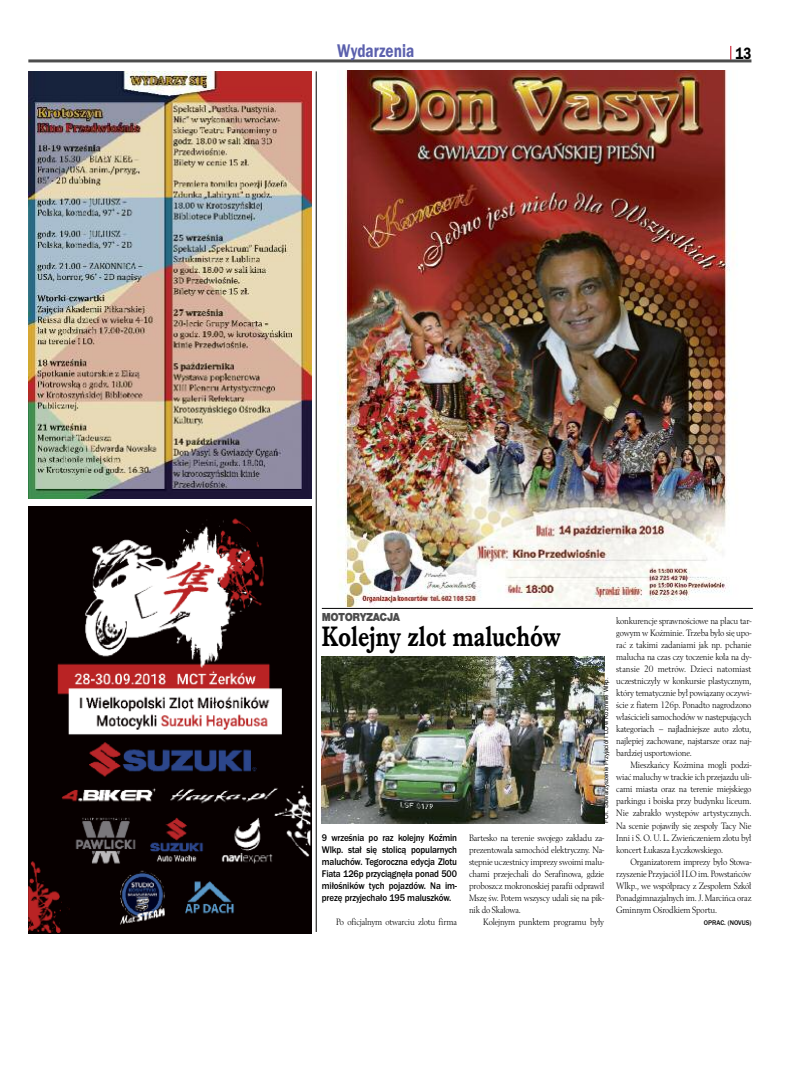
<style>
.page{position:relative;width:794px;height:1092px;background:#fff}
.page>*{position:absolute;margin:0;border:0;box-sizing:border-box;transform-origin:0 0}
.t1{font:700 29px "Imprint URWTCE";color:#000;scale:.8 1}
.t2{font:19px "Franklin Got URWTCE Dem";color:#5b60ad;scale:.8 1}
.t3{font:17px "Franklin Got URWTCE Dem";color:#000;scale:.8 1}
.t4{font:900 12px "Nimbus San TCE";letter-spacing:-.035em;color:#4d4d4d;scale:.9 1}
.t5{font:500 10px/12px "Franklin Got URWTCE";letter-spacing:-.01em;color:#000;text-align:justify;scale:.9 1}
.t6{font:9.6px/12px "Berling TCE";letter-spacing:-.015em;color:#000;text-align:justify;scale:.9 1}
.t7{font:500 7px "Franklin Got URWTCE";color:#000;scale:.95 1}
.t8{font:6px "Helvetica";letter-spacing:-.005em;color:#000}
</style>
<div class="page">
<hr style="left:28px;top:59px;width:723px;height:3px;background:#4d4d4d">
<svg style="left:730px;top:46px;width:1px;height:14px"></svg>
<img style="left:338px;top:71px;width:396px;height:535px">
<img style="left:322px;top:656px;width:282px;height:167px">
<hr style="left:322px;top:608px;width:431px;height:1px;background:#000">
<hr style="left:316px;top:71px;width:1px;height:860px;background:#000">
<img style="left:28px;top:71px;width:283px;height:427px">
<img style="left:28px;top:506px;width:283px;height:427px">
<h2 class="t2" style="left:337px;top:40px;width:98px">Wydarzenia</h2>
<h3 class="t3" style="left:735px;top:43px;width:21px">13</h3>
<p class="t4" style="left:322px;top:609px;width:89px">MOTORYZACJA</p>
<h1 class="t1" style="left:322px;top:618px;width:300px">Kolejny zlot maluchów</h1>
<p class="t6" style="left:616px;top:615px;width:152px">konkurencje sprawnościowe na placu tar&shy;gowym w Koźminie. Trzeba było się upo&shy;rać z takimi zadaniami jak np. pchanie malucha na czas czy toczenie koła na dy&shy;stansie 20 metrów. Dzieci natomiast uczestniczyły w konkursie plastycznym, który tematycznie był powiązany oczywi&shy;ście z fiatem 126p. Ponadto nagrodzono właścicieli samochodów w następujących kategoriach – najładniejsze auto zlotu, najlepiej zachowane, najstarsze oraz naj&shy;bardziej usportowione.</p>
<p class="t6" style="left:616px;top:759px;width:152px;text-indent:14px">Mieszkańcy Koźmina mogli podzi&shy;wiać maluchy w trackie ich przejazdu uli&shy;cami miasta oraz na terenie miejskiego parkingu i boiska przy budynku liceum.<br>Nie zabrakło występów artystycznych.<br>Na scenie pojawiły się zespoły Tacy Nie Inni i S. O. U. L. Zwieńczeniem zlotu był koncert Łukasza Łyczkowskiego.</p>
<p class="t6" style="left:616px;top:855px;width:152px;text-indent:14px">Organizatorem imprezy było Stowa&shy;rzyszenie Przyjaciół I LO im. Powstańców Wlkp., we współpracy z Zespołem Szkół Ponadgimnazjalnych im. J. Marcińca oraz Gminnym Ośrodkiem Sportu.</p>
<p class="t7" style="left:704px;top:917px;width:51px">OPRAC. (NOVUS)</p>
<p class="t8" style="left:603px;top:823px;width:147px;rotate:-90deg">FOT. Stowarzyszenie Przyjaciół I LO w Koźminie Wlkp.</p>
<p class="t5" style="left:322px;top:831px;width:152px">9 września po raz kolejny Koźmin Wlkp. stał się stolicą popularnych maluchów. Tegoroczna edycja Zlotu Fiata 126p przyciągnęła ponad 500 miłośników tych pojazdów. Na im&shy;prezę przyjechało 195 maluszków.</p>
<p class="t6" style="left:336px;top:915px;width:136px">Po oficjalnym otwarciu zlotu firma</p>
<p class="t6" style="left:469px;top:831px;width:152px">Bartesko na terenie swojego zakładu za&shy;prezentowała samochód elektryczny. Na&shy;stępnie uczestnicy imprezy swoimi malu&shy;chami przejechali do Serafinowa, gdzie proboszcz mokronoskiej parafii odprawił Mszę św. Potem wszyscy udali się na pik&shy;nik do Skałowa.</p>
<p class="t6" style="left:483px;top:915px;width:136px">Kolejnym punktem programu były</p>
</div>
